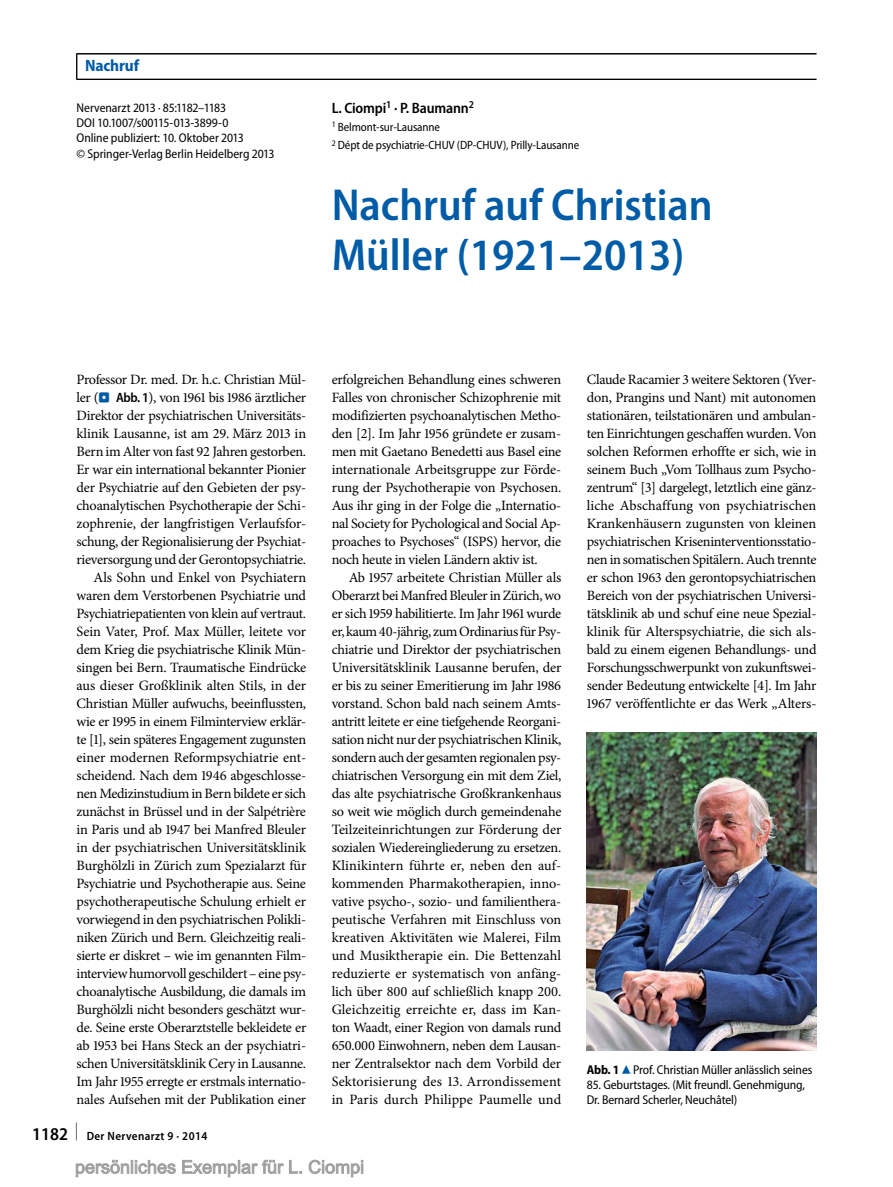
<style>
.page{position:relative;width:893px;height:1187px;background:#fff}
.page>*{position:absolute;margin:0;border:0;box-sizing:border-box;transform-origin:0 0}
.t1{font:600 semi-condensed 45px/49.5px "Myriad Pro";color:#005ca7}
.t2{font:700 semi-condensed 16.5px "Myriad Pro";letter-spacing:-.005em;color:#005ba9}
.t3{font:600 semi-condensed 15px "Myriad Pro";letter-spacing:-.01em;color:#000}
.t4{font:14.25px/18px "Minion Pro";letter-spacing:-.02em;color:#000;text-align:justify}
.t5{font:semi-condensed 12.75px/15.3px "Myriad Pro";letter-spacing:-.01em;color:#000}
.t6{font:semi-condensed 12px/18px "Myriad Pro";letter-spacing:-.01em;color:#000}
.t7{font:600 semi-condensed 12px "Myriad Pro";letter-spacing:.03em;color:#000}
.s1{font-family:"S Buttons";font-size:13.5px;color:#005ca7}
.s2{font-family:"Myriad Pro";font-weight:600;font-stretch:semi-condensed;font-size:13.5px}
.s3{font-size:18px}
.s4{font-weight:700}
.s5{font-family:"S Buttons";font-stretch:normal;font-size:14.25px;color:#005ca7}
</style>
<div class="page">
<img style="left:587px;top:732px;width:229px;height:318px">
<hr style="left:77px;top:53px;width:739px;height:1px;background:#000">
<hr style="left:77px;top:54px;width:739px;height:1px;background:#000">
<hr style="left:77px;top:79px;width:739px;height:1px;background:#000">
<svg style="left:76px;top:54px;width:1px;height:25px"></svg>
<svg style="left:75px;top:1159px;width:289px;height:18px"></svg>
<p class="t2" style="left:85px;top:57px;width:56px">Nachruf</p>
<p class="t5" style="left:77px;top:100px;width:200px">Nervenarzt 2013 · 85:1182–1183<br>DOI 10.1007/s00115-013-3899-0<br>Online publiziert: 10. Oktober 2013<br>© Springer-Verlag Berlin Heidelberg 2013</p>
<p class="t3" style="left:332px;top:100px;width:144px">L. Ciompi<sup>1</sup> · P. Baumann<sup>2</sup></p>
<p class="t6" style="left:332px;top:119px;width:249px"><sup>1</sup> Belmont-sur-Lausanne<br><sup>2</sup> Dépt de psychiatrie-CHUV (DP-CHUV), Prilly-Lausanne</p>
<h1 class="t1" style="left:332px;top:181px;width:383px">Nachruf auf Christian<br>Müller (1921–2013)</h1>
<p class="t4" style="left:77px;top:370px;width:231px;text-align:right">Professor Dr. med. Dr. h.c. Christian Mül&shy;ler (<span class="s1">.</span> <span class="s2">Abb. 1</span>), von 1961 bis 1986 ärztlicher Direktor der psychiatrischen Universitäts&shy;klinik Lausanne, ist am 29. März 2013 in Bern im Alter von fast 92 Jahren gestorben.<br>Er war ein international bekannter Pionier der Psychiatrie auf den Gebieten der psy&shy;choanalytischen Psychotherapie der Schi&shy;zophrenie, der langfristigen Verlaufsfor&shy;schung, der Regionalisierung der Psychiat&shy;rieversorgung und der Gerontopsychiatrie.<br>Als Sohn und Enkel von Psychiatern waren dem Verstorbenen Psychiatrie und Psychiatriepatienten von klein auf vertraut.<br>Sein Vater, Prof. Max Müller, leitete vor dem Krieg die psychiatrische Klinik Mün&shy;singen bei Bern. Traumatische Eindrücke aus dieser Großklinik alten Stils, in der Christian Müller aufwuchs, beeinflussten, wie er 1995 in einem Filminterview erklär&shy;te [1], sein späteres Engagement zugunsten einer modernen Reformpsychiatrie ent&shy;scheidend. Nach dem 1946 abgeschlosse&shy;nen Medizinstudium in Bern bildete er sich zunächst in Brüssel und in der Salpétrière in Paris und ab 1947 bei Manfred Bleuler in der psychiatrischen Universitätsklinik Burghölzli in Zürich zum Spezialarzt für Psychiatrie und Psychotherapie aus. Seine psychotherapeutische Schulung erhielt er vorwiegend in den psychiatrischen Polikli&shy;niken Zürich und Bern. Gleichzeitig reali&shy;sierte er diskret – wie im genannten Film&shy;interview humorvoll geschildert – eine psy&shy;choanalytische Ausbildung, die damals im Burghölzli nicht besonders geschätzt wur&shy;de. Seine erste Oberarztstelle bekleidete er ab 1953 bei Hans Steck an der psychiatri&shy;schen Universitätsklinik Cery in Lausanne.<br>Im Jahr 1955 erregte er erstmals internatio&shy;nales Aufsehen mit der Publikation einer</p>
<p class="t4" style="left:332px;top:370px;width:231px">erfolgreichen Behandlung eines schweren Falles von chronischer Schizophrenie mit modifizierten psychoanalytischen Metho&shy;den [2]. Im Jahr 1956 gründete er zusam&shy;men mit Gaetano Benedetti aus Basel eine internationale Arbeitsgruppe zur Förde&shy;rung der Psychotherapie von Psychosen.<br>Aus ihr ging in der Folge die „Internatio&shy;nal Society for Pychological and Social Ap&shy;proaches to Psychoses“ (ISPS) hervor, die noch heute in vielen Ländern aktiv ist.</p>
<p class="t4" style="left:332px;top:568px;width:231px;text-indent:17px">Ab 1957 arbeitete Christian Müller als Oberarzt bei Manfred Bleuler in Zürich, wo er sich 1959 habilitierte. Im Jahr 1961 wurde er, kaum 40-jährig, zum Ordinarius für Psy&shy;chiatrie und Direktor der psychiatrischen Universitätsklinik Lausanne berufen, der er bis zu seiner Emeritierung im Jahr 1986 vorstand. Schon bald nach seinem Amts&shy;antritt leitete er eine tiefgehende Reorgani&shy;sation nicht nur der psychiatrischen Klinik, sondern auch der gesamten regionalen psy&shy;chiatrischen Versorgung ein mit dem Ziel, das alte psychiatrische Großkrankenhaus so weit wie möglich durch gemeindenahe Teilzeiteinrichtungen zur Förderung der sozialen Wiedereingliederung zu ersetzen.<br>Klinikintern führte er, neben den auf&shy;kommenden Pharmakotherapien, inno&shy;vative psycho-, sozio- und familienthera&shy;peutische Verfahren mit Einschluss von kreativen Aktivitäten wie Malerei, Film und Musiktherapie ein. Die Bettenzahl reduzierte er systematisch von anfäng&shy;lich über 800 auf schließlich knapp 200.<br>Gleichzeitig erreichte er, dass im Kan&shy;ton Waadt, einer Region von damals rund 650.000 Einwohnern, neben dem Lausan&shy;ner Zentralsektor nach dem Vorbild der Sektorisierung des 13. Arrondissement in Paris durch Philippe Paumelle und</p>
<p class="t7" style="left:32px;top:1129px;width:177px"><span class="s3">1182 </span><sup>|</sup> Der Nervenarzt 9 · 2014</p>
<p class="t4" style="left:587px;top:370px;width:231px">Claude Racamier 3 weitere Sektoren (Yver&shy;don, Prangins und Nant) mit autonomen stationären, teilstationären und ambulan&shy;ten Einrichtungen geschaffen wurden. Von solchen Reformen erhoffte er sich, wie in seinem Buch „Vom Tollhaus zum Psycho&shy;zentrum“ [3] dargelegt, letztlich eine gänz&shy;liche Abschaffung von psychiatrischen Krankenhäusern zugunsten von kleinen psychiatrischen Kriseninterventionsstatio&shy;nen in somatischen Spitälern. Auch trennte er schon 1963 den gerontopsychiatrischen Bereich von der psychiatrischen Universi&shy;tätsklinik ab und schuf eine neue Spezial&shy;klinik für Alterspsychiatrie, die sich als&shy;bald zu einem eigenen Behandlungs- und Forschungsschwerpunkt von zukunftswei&shy;sender Bedeutung entwickelte [4]. Im Jahr 1967 veröffentlichte er das Werk „Alters-</p>
<p class="t5" style="left:587px;top:1062px;width:227px"><span class="s4">Abb. 1</span><span class="s5">8</span>Prof. Christian Müller anlässlich seines</p>
<p class="t5" style="left:587px;top:1077px;width:220px">85. Geburtstages. (Mit freundl. Genehmigung,<br>Dr. Bernard Scherler, Neuchâtel)</p>
</div>
